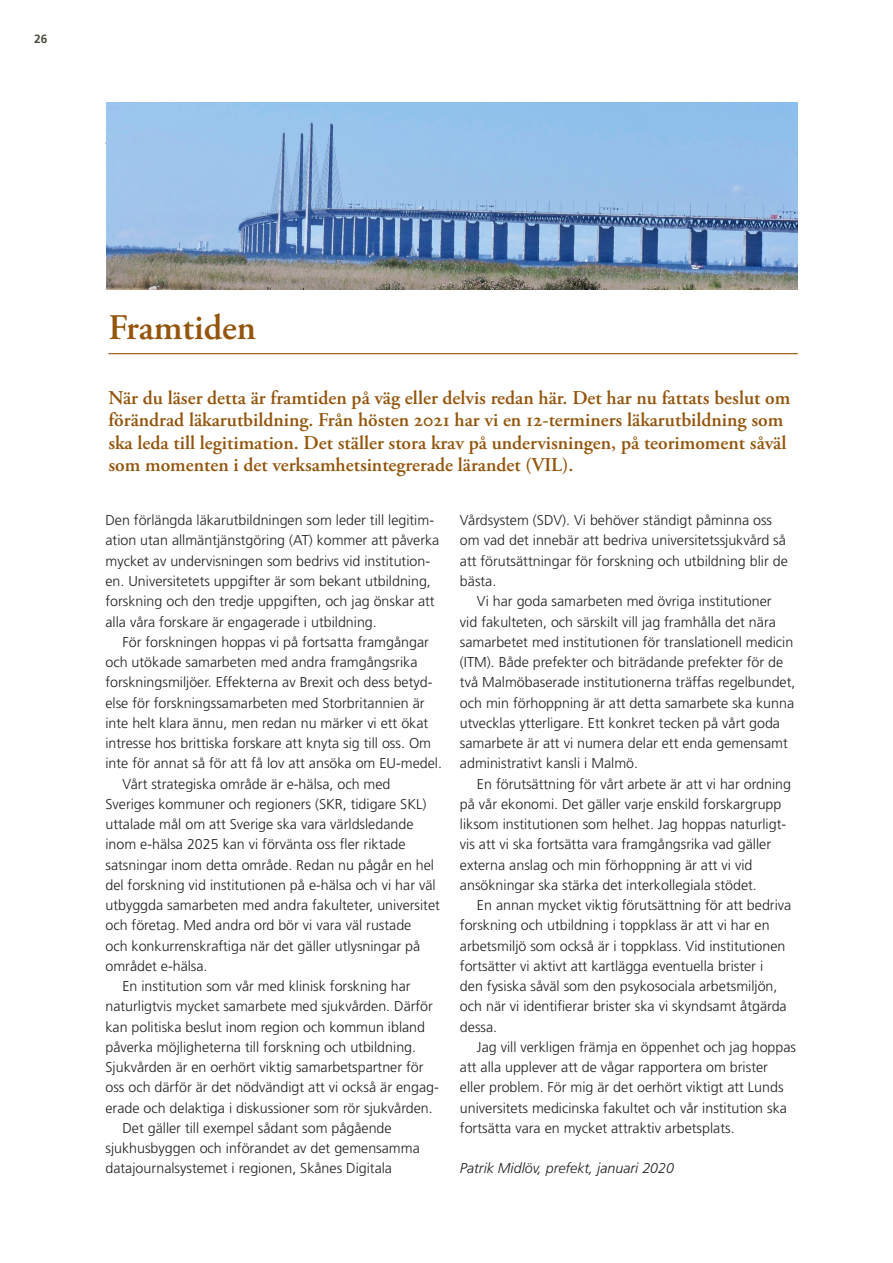
<style>
.page{position:relative;width:893px;height:1263px;background:#fff}
.page>*{position:absolute;margin:0;border:0;box-sizing:border-box;transform-origin:0 0}
.Brons_huvudrubriker{font:600 36px "Adobe Garamond Pro";color:#94550c}
.Brons_Ingress{font:600 19.5px/22.5px "Adobe Garamond Pro";color:#94550c}
.Svart_Brödtext_med_i{font:300 14.25px/20.2px "Frutiger LT Std";color:#231f20}
.Svart_Brödtext_utan{font:300 14.25px/20.2px "Frutiger LT Std";color:#231f20}
.Svart_Brödtext_utan-2{font:italic 300 14.25px "Frutiger LT Std";color:#231f20}
.t1{font:700 12px "Frutiger LT Std";color:#4c4b43}
</style>
<div class="page">
<hr style="left:105px;top:143px;width:691px;height:1px;background:#94550c">
<hr style="left:108px;top:353px;width:690px;height:1px;background:#94550c">
<img style="left:106px;top:102px;width:691px;height:187px">
<p class="t1" style="left:34px;top:32px;width:15px">26</p>
<p class="Brons_huvudrubriker" style="left:108px;top:306px;width:149px">Framtiden</p>
<p class="Brons_Ingress" style="left:108px;top:386px;width:683px">När du läser detta är framtiden på väg eller delvis redan här. Det har nu fattats beslut om förändrad läkarutbildning. Från hösten 2021 har vi en 12-terminers läkarutbildning som ska leda till legitimation. Det ställer stora krav på undervisningen, på teorimoment såväl som momenten i det verksamhetsintegrerade lärandet (VIL).</p>
<p class="Svart_Brödtext_utan" style="left:105px;top:510px;width:335px">Den förlängda läkarutbildningen som leder till legitim&shy;ation utan allmäntjänstgöring (AT) kommer att påverka mycket av undervisningen som bedrivs vid institution&shy;en. Universitetets uppgifter är som bekant utbildning, forskning och den tredje uppgiften, och jag önskar att alla våra forskare är engagerade i utbildning.</p>
<p class="Svart_Brödtext_med_i" style="left:105px;top:632px;width:338px;text-indent:17px">För forskningen hoppas vi på fortsatta framgångar och utökade samarbeten med andra framgångsrika forskningsmiljöer. Effekterna av Brexit och dess betyd&shy;else för forskningssamarbeten med Storbritannien är inte helt klara ännu, men redan nu märker vi ett ökat intresse hos brittiska forskare att knyta sig till oss. Om inte för annat så för att få lov att ansöka om EU-medel.</p>
<p class="Svart_Brödtext_med_i" style="left:105px;top:774px;width:336px;text-indent:17px">Vårt strategiska område är e-hälsa, och med Sveriges kommuner och regioners (SKR, tidigare SKL) uttalade mål om att Sverige ska vara världsledande inom e-hälsa 2025 kan vi förvänta oss fler riktade satsningar inom detta område. Redan nu pågår en hel del forskning vid institutionen på e-hälsa och vi har väl utbyggda samarbeten med andra fakulteter, universitet och företag. Med andra ord bör vi vara väl rustade<br>och konkurrenskraftiga när det gäller utlysningar på området e-hälsa.</p>
<p class="Svart_Brödtext_med_i" style="left:105px;top:976px;width:335px;text-indent:17px">En institution som vår med klinisk forskning har naturligtvis mycket samarbete med sjukvården. Därför kan politiska beslut inom region och kommun ibland påverka möjligheterna till forskning och utbildning.<br>Sjukvården är en oerhört viktig samarbetspartner för oss och därför är det nödvändigt att vi också är engag&shy;erade och delaktiga i diskussioner som rör sjukvården.</p>
<p class="Svart_Brödtext_med_i" style="left:105px;top:1118px;width:316px;text-indent:17px">Det gäller till exempel sådant som pågående sjukhusbyggen och införandet av det gemensamma datajournalsystemet i regionen, Skånes Digitala</p>
<p class="Svart_Brödtext_med_i" style="left:460px;top:510px;width:329px">Vårdsystem (SDV). Vi behöver ständigt påminna oss om vad det innebär att bedriva universitetssjukvård så att förutsättningar för forskning och utbildning blir de bästa.</p>
<p class="Svart_Brödtext_med_i" style="left:460px;top:591px;width:337px;text-indent:17px">Vi har goda samarbeten med övriga institutioner<br>vid fakulteten, och särskilt vill jag framhålla det nära samarbetet med institutionen för translationell medicin (ITM). Både prefekter och biträdande prefekter för de två Malmöbaserade institutionerna träffas regelbundet, och min förhoppning är att detta samarbete ska kunna utvecklas ytterligare. Ett konkret tecken på vårt goda samarbete är att vi numera delar ett enda gemensamt administrativt kansli i Malmö.</p>
<p class="Svart_Brödtext_med_i" style="left:460px;top:774px;width:333px;text-indent:17px">En förutsättning för vårt arbete är att vi har ordning på vår ekonomi. Det gäller varje enskild forskargrupp liksom institutionen som helhet. Jag hoppas naturligt&shy;vis att vi ska fortsätta vara framgångsrika vad gäller externa anslag och min förhoppning är att vi vid ansökningar ska stärka det interkollegiala stödet.</p>
<p class="Svart_Brödtext_med_i" style="left:460px;top:895px;width:333px;text-indent:17px">En annan mycket viktig förutsättning för att bedriva forskning och utbildning i toppklass är att vi har en arbetsmiljö som också är i toppklass. Vid institutionen fortsätter vi aktivt att kartlägga eventuella brister i<br>den fysiska såväl som den psykosociala arbetsmiljön, och när vi identifierar brister ska vi skyndsamt åtgärda dessa.</p>
<p class="Svart_Brödtext_med_i" style="left:460px;top:1037px;width:338px;text-indent:17px">Jag vill verkligen främja en öppenhet och jag hoppas att alla upplever att de vågar rapportera om brister eller problem. För mig är det oerhört viktigt att Lunds universitets medicinska fakultet och vår institution ska fortsätta vara en mycket attraktiv arbetsplats.</p>
<p class="Svart_Brödtext_utan-2" style="left:460px;top:1160px;width:216px">Patrik Midlöv, prefekt, januari 2020</p>
</div>
